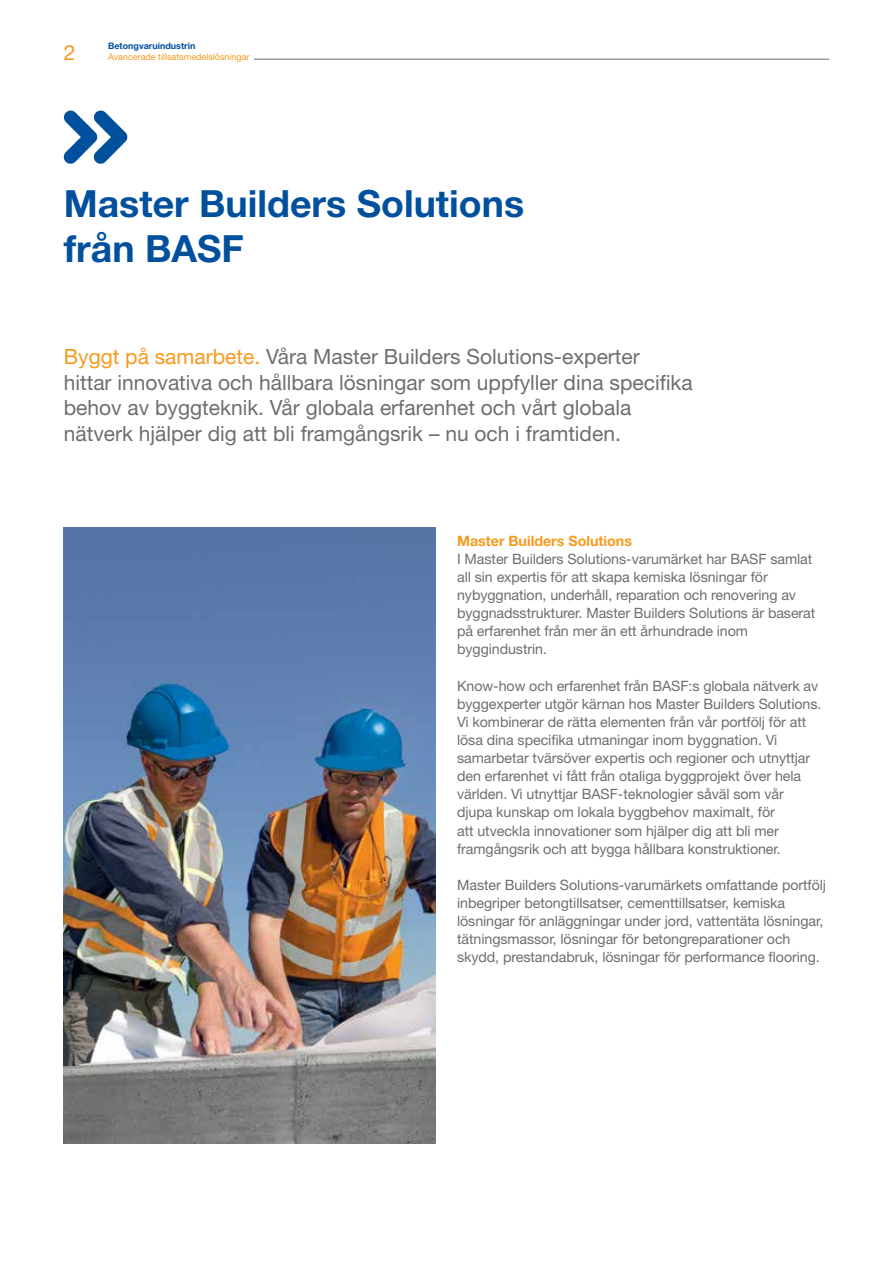
<style>
.page{position:relative;width:893px;height:1263px;background:#fff}
.page>*{position:absolute;margin:0;border:0;box-sizing:border-box;transform-origin:0 0}
.t1{font:700 37.5px/45px "Helvetica Neue LT Pro";color:#00509e}
.t2{font:21px/25.5px "Helvetica Neue LT Pro";color:#6d6e71}
.t3{font:21px "Helvetica Neue LT Pro";color:#f8991d}
.t4{font:14.25px/18.1px "Helvetica Neue LT Pro";letter-spacing:-.005em;color:#6d6e71}
.t5{font:700 14.25px "Helvetica Neue LT Pro";color:#f8991d}
.t6{font:9px "Helvetica Neue LT Pro";color:#f8991d}
.t7{font:700 9px "Helvetica Neue LT Pro";color:#00509e}
.s1{color:#f8991d}
</style>
<div class="page">
<hr style="left:254px;top:59px;width:575px;height:1px;background:#6d6e71">
<svg style="left:64px;top:111px;width:63px;height:53px"></svg>
<img style="left:64px;top:527px;width:372px;height:616px">
<h2 class="t3" style="left:64px;top:39px;width:13px">2</h2>
<p class="t7" style="left:108px;top:40px;width:89px">Betongvaruindustrin</p>
<p class="t6" style="left:108px;top:51px;width:143px">Avancerade tillsatsmedelslösningar</p>
<h1 class="t1" style="left:64px;top:180px;width:462px">Master Builders Solutions från BASF</h1>
<p class="t2" style="left:64px;top:344px;width:630px"><span class="s1">Byggt på samarbete.</span> Våra Master Builders Solutions-experter hittar innovativa och hållbara lösningar som uppfyller dina specifika behov av byggteknik. Vår globala erfarenhet och vårt globala nätverk hjälper dig att bli framgångsrik – nu och i framtiden.</p>
<p class="t5" style="left:457px;top:531px;width:176px">Master Builders Solutions</p>
<p class="t4" style="left:457px;top:549px;width:360px">I Master Builders Solutions-varumärket har BASF samlat all sin expertis för att skapa kemiska lösningar för nybyggnation, underhåll, reparation och renovering av byggnadsstrukturer. Master Builders Solutions är baserat på erfarenhet från mer än ett århundrade inom byggindustrin.</p>
<p class="t4" style="left:457px;top:676px;width:366px">Know-how och erfarenhet från BASF:s globala nätverk av byggexperter utgör kärnan hos Master Builders Solutions.<br>Vi kombinerar de rätta elementen från vår portfölj för att lösa dina specifika utmaningar inom byggnation. Vi samarbetar tvärsöver expertis och regioner och utnyttjar den erfarenhet vi fått från otaliga byggprojekt över hela världen. Vi utnyttjar BASF-teknologier såväl som vår djupa kunskap om lokala byggbehov maximalt, för<br>att utveckla innovationer som hjälper dig att bli mer framgångsrik och att bygga hållbara konstruktioner.</p>
<p class="t4" style="left:457px;top:875px;width:370px">Master Builders Solutions-varumärkets omfattande portfölj inbegriper betongtillsatser, cementtillsatser, kemiska lösningar för anläggningar under jord, vattentäta lösningar, tätningsmassor, lösningar för betongreparationer och skydd, prestandabruk, lösningar för performance flooring.</p>
</div>
